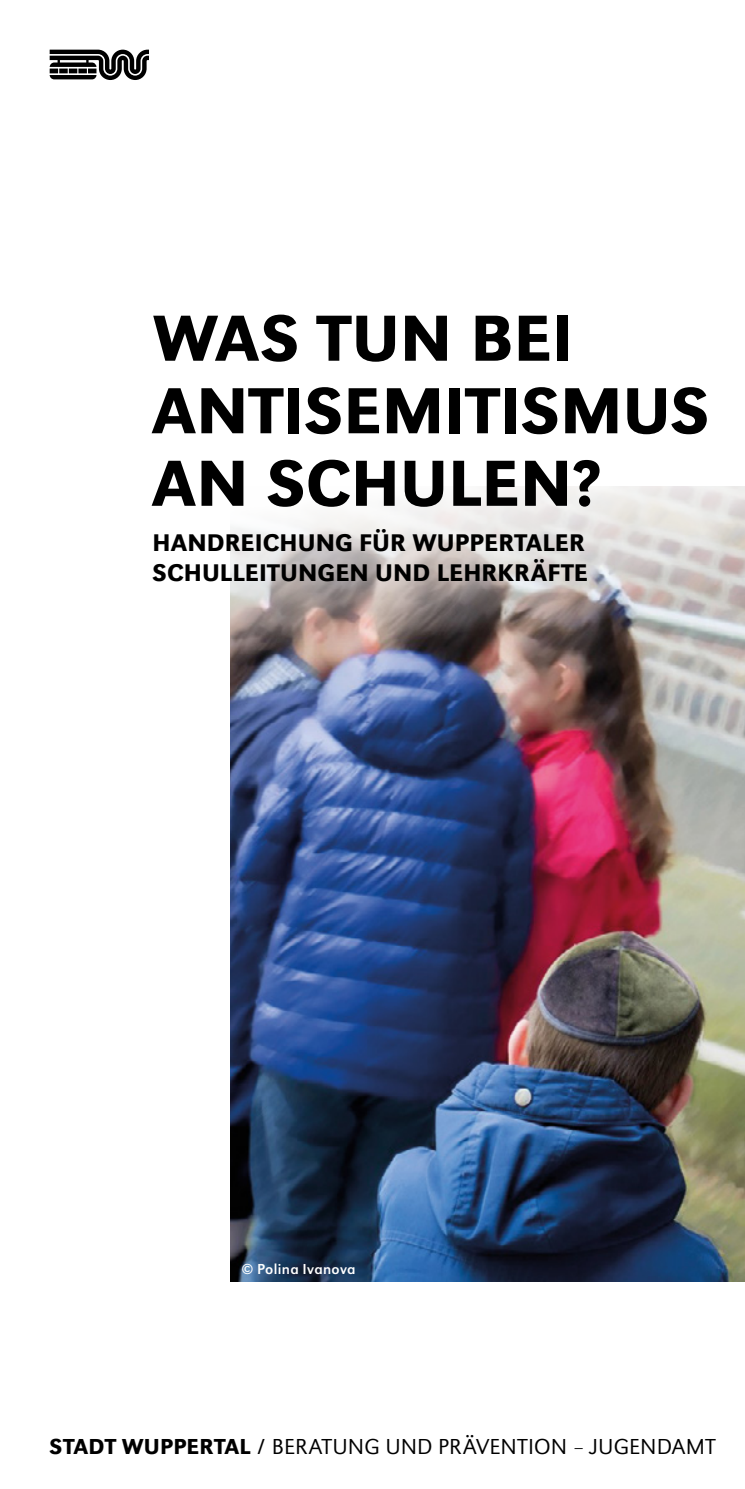
<style>
.page{position:relative;width:745px;height:1489px;background:#fff}
.page>*{position:absolute;margin:0;border:0;box-sizing:border-box;transform-origin:0 0}
.t1{font:500 67.5px/72.5px "URW Grotesk";letter-spacing:.005em;color:#000}
.t2{font:500 25px/30px "URW Grotesk";letter-spacing:.005em;color:#000}
.t3{font:300 22.5px "URW Grotesk";letter-spacing:.005em;color:#000}
.t4{font:15px "URW Grotesk";letter-spacing:.02em;color:#fff}
.s1{font-weight:500}
</style>
<div class="page">
<svg style="left:50px;top:50px;width:99px;height:30px"></svg>
<img style="left:230px;top:486px;width:514px;height:795px">
<h1 class="t1" style="left:152px;top:302px;width:558px">WAS TUN BEI<br>ANTISEMITISMUS<br>AN SCHULEN?</h1>
<p class="t2" style="left:152px;top:528px;width:436px">HANDREICHUNG FÜR WUPPERTALER<br>SCHULLEITUNGEN UND LEHRKRÄFTE</p>
<p class="t4" style="left:242px;top:1260px;width:115px">© Polina Ivanova</p>
<p class="t3" style="left:50px;top:1433px;width:667px"><span class="s1">STADT WUPPERTAL /</span> BERATUNG UND PRÄVENTION – JUGENDAMT</p>
</div>
